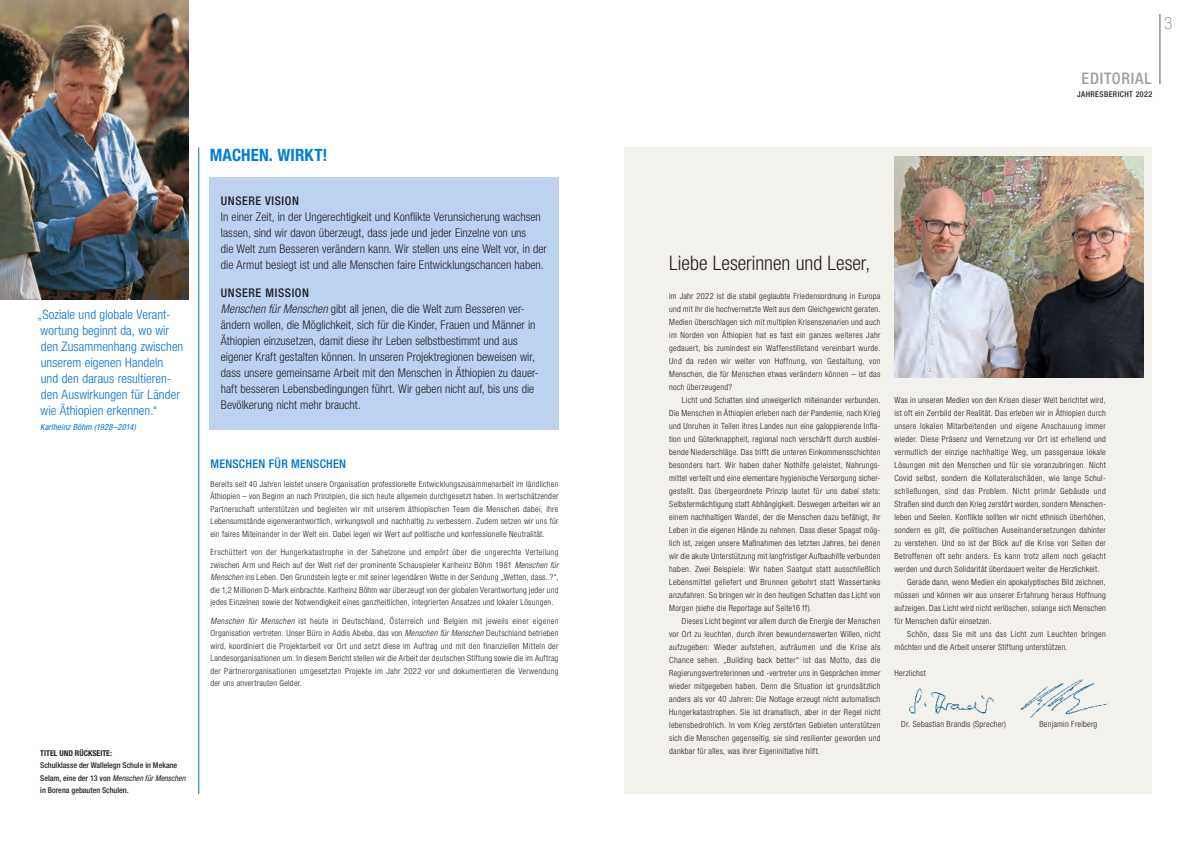
<style>
.page{position:relative;width:1191px;height:842px;background:#fff}
.page>*{position:absolute;margin:0;border:0;box-sizing:border-box;transform-origin:0 0}
.Head_B{font:300 condensed 20px "Helvetica Neue LT Std";color:#231f20}
.JB_Intro_gross{font:700 condensed 17px "Helvetica Neue LT Std";letter-spacing:.01em;color:#007fd3}
.t1{font:100 condensed 17px "Helvetica Neue LT Std";color:#7d7f7f}
.Kolumnentitel_neu{font:500 condensed 16px "Helvetica Neue LT Std";letter-spacing:.05em;color:#9d9fa2}
.Zitate_Vision{font:300 condensed 13px/16px "Helvetica Neue LT Std";letter-spacing:.005em;color:#0073ce}
.Vision_Mission_Lauft{font:300 condensed 12px/16px "Helvetica Neue LT Std";color:#231f20}
.Headline_klein{font:300 condensed 12px/16px "Helvetica Neue LT Std";color:#231f20}
.Headline_klein-2{font:500 condensed 12px "Helvetica Neue LT Std";letter-spacing:.05em;color:#231f20}
.JB_Copy_block{font:500 condensed 12px "Helvetica Neue LT Std";letter-spacing:.02em;color:#0073ce}
.fließ__block{font:300 condensed 8.5px/13px "Helvetica Neue LT Std";letter-spacing:.025em;color:#231f20;text-align:justify}
.JB_Copy_block-2{font:300 condensed 8.5px/12.5px "Helvetica Neue LT Std";letter-spacing:.025em;color:#231f20;text-align:justify}
.Zitate_Vision-2{font:italic condensed 8.5px "Helvetica Neue LT Std";letter-spacing:.025em;color:#0073ce}
.fließ__flatter{font:500 condensed 8px/12.5px "Helvetica Neue LT Std";color:#231f20}
.fließ__flatter-2{font:700 condensed 8px "Helvetica Neue LT Std";color:#231f20}
.fließ__flatter-3{font:500 condensed 8px "Helvetica Neue LT Std";letter-spacing:.05em;color:#231f20}
.s1{font-style:italic}
.s2{font-weight:400;font-style:italic}
</style>
<div class="page">
<hr style="left:1159px;top:14px;width:1px;height:70px;background:#57585a">
<div style="left:624px;top:147px;width:527px;height:647px;background:#f3f1eb"></div>
<img style="left:909px;top:688px;width:85px;height:26px">
<img style="left:1020px;top:679px;width:89px;height:39px">
<div style="left:210px;top:177px;width:349px;height:253px;background:#bdd2f1"></div>
<img style="left:0;top:0;width:188px;height:299px">
<img style="left:895px;top:157px;width:248px;height:220px">
<hr style="left:198px;top:148px;width:1px;height:646px;background:#0073ce">
<p class="Zitate_Vision" style="left:38px;top:306px;width:147px">„Soziale und globale Verant&shy;wortung beginnt da, wo wir den Zusammenhang zwischen unserem eigenen Handeln<br>und den daraus resultieren&shy;den Auswirkungen für Länder wie Äthiopien erkennen.“</p>
<p class="Zitate_Vision-2" style="left:40px;top:422px;width:97px">Karlheinz Böhm (1928–2014)</p>
<p class="JB_Intro_gross" style="left:210px;top:144px;width:119px">MACHEN. WIRKT!</p>
<p class="Headline_klein-2" style="left:221px;top:194px;width:80px">UNSERE VISION</p>
<p class="Headline_klein" style="left:221px;top:209px;width:328px">In einer Zeit, in der Ungerechtigkeit und Konflikte Verunsicherung wachsen lassen, sind wir davon überzeugt, dass jede und jeder Einzelne von uns<br>die Welt zum Besseren verändern kann. Wir stellen uns eine Welt vor, in der die Armut besiegt ist und alle Menschen faire Entwicklungschancen haben.</p>
<p class="Headline_klein-2" style="left:221px;top:286px;width:90px">UNSERE MISSION</p>
<p class="Vision_Mission_Lauft" style="left:221px;top:301px;width:319px"><span class="s1">Menschen für Menschen</span> gibt all jenen, die die Welt zum Besseren ver&shy;ändern wollen, die Möglichkeit, sich für die Kinder, Frauen und Männer in Äthiopien einzusetzen, damit diese ihr Leben selbstbestimmt und aus eigener Kraft gestalten können. In unseren Projektregionen beweisen wir, dass unsere gemeinsame Arbeit mit den Menschen in Äthiopien zu dauer&shy;haft besseren Lebensbedingungen führt. Wir geben nicht auf, bis uns die Bevölkerung nicht mehr braucht.</p>
<p class="JB_Copy_block" style="left:210px;top:457px;width:137px">MENSCHEN FÜR MENSCHEN</p>
<p class="JB_Copy_block-2" style="left:210px;top:477px;width:349px">Bereits seit 40 Jahren leistet unsere Organisation professionelle Entwicklungszusammenarbeit im ländlichen Äthiopien – von Beginn an nach Prinzipien, die sich heute allgemein durchgesetzt haben. In wertschätzender Partnerschaft unterstützen und begleiten wir mit unserem äthiopischen Team die Menschen dabei, ihre Lebensumstände eigenverantwortlich, wirkungsvoll und nachhaltig zu verbessern. Zudem setzen wir uns für ein faires Miteinander in der Welt ein. Dabei legen wir Wert auf politische und konfessionelle Neutralität.</p>
<p class="JB_Copy_block-2" style="left:210px;top:546px;width:349px">Erschüttert von der Hungerkatastrophe in der Sahelzone und empört über die ungerechte Verteilung zwischen Arm und Reich auf der Welt rief der prominente Schauspieler Karlheinz Böhm 1981 <span class="s1">Menschen für Menschen</span> ins Leben. Den Grundstein legte er mit seiner legendären Wette in der Sendung „Wetten, dass..?“, die 1,2 Millionen D-Mark einbrachte. Karlheinz Böhm war überzeugt von der globalen Verantwortung jeder und jedes Einzelnen sowie der Notwendigkeit eines ganzheitlichen, integrierten Ansatzes und lokaler Lösungen.</p>
<p class="JB_Copy_block-2" style="left:210px;top:614px;width:350px"><span class="s1">Menschen für Menschen</span> ist heute in Deutschland, Österreich und Belgien mit jeweils einer eigenen Organisation vertreten. Unser Büro in Addis Abeba, das von <span class="s1">Menschen für Menschen</span> Deutschland betrieben wird, koordiniert die Projektarbeit vor Ort und setzt diese im Auftrag und mit den finanziellen Mitteln der Landesorganisationen um. In diesem Bericht stellen wir die Arbeit der deutschen Stiftung sowie die im Auftrag der Partnerorganisationen umgesetzten Projekte im Jahr 2022 vor und dokumentieren die Verwendung der uns anvertrauten Gelder.</p>
<p class="fließ__flatter-2" style="left:40px;top:748px;width:73px">TITEL UND RÜCKSEITE:</p>
<p class="fließ__flatter" style="left:40px;top:759px;width:147px">Schulklasse der Wallelegn Schule in Mekane<br>Selam, eine der 13 von <span class="s2">Menschen für Menschen </span>in Borena gebauten Schulen.</p>
<h2 class="t1" style="left:1164px;top:13px;width:10px">3</h2>
<p class="Kolumnentitel_neu" style="left:1081px;top:69px;width:71px">EDITORIAL</p>
<p class="fließ__flatter-3" style="left:1077px;top:90px;width:77px">JAHRESBERICHT 2022</p>
<p class="Head_B" style="left:669px;top:252px;width:202px">Liebe Leserinnen und Leser,</p>
<p class="fließ__block" style="left:669px;top:289px;width:213px">im Jahr 2022 ist die stabil geglaubte Friedensordnung in Europa und mit ihr die hochvernetzte Welt aus dem Gleichgewicht geraten.<br>Medien überschlagen sich mit multiplen Krisenszenarien und auch im Norden von Äthiopien hat es fast ein ganzes weiteres Jahr gedauert, bis zumindest ein Waffenstillstand vereinbart wurde.<br>Und da reden wir weiter von Hoffnung, von Gestaltung, von Menschen, die für Menschen etwas verändern können – ist das noch überzeugend?</p>
<p class="fließ__block" style="left:669px;top:393px;width:213px;text-indent:13px">Licht und Schatten sind unweigerlich miteinander verbunden.<br>Die Menschen in Äthiopien erleben nach der Pandemie, nach Krieg und Unruhen in Teilen ihres Landes nun eine galoppierende Infla&shy;tion und Güterknappheit, regional noch verschärft durch ausblei&shy;bende Niederschläge. Das trifft die unteren Einkommensschichten besonders hart. Wir haben daher Nothilfe geleistet, Nahrungs&shy;mittel verteilt und eine elementare hygienische Versorgung sicher&shy;gestellt. Das übergeordnete Prinzip lautet für uns dabei stets:<br>Selbstermächtigung statt Abhängigkeit. Deswegen arbeiten wir an einem nachhaltigen Wandel, der die Menschen dazu befähigt, ihr Leben in die eigenen Hände zu nehmen. Dass dieser Spagat mög&shy;lich ist, zeigen unsere Maßnahmen des letzten Jahres, bei denen wir die akute Unterstützung mit langfristiger Aufbauhilfe verbunden haben. Zwei Beispiele: Wir haben Saatgut statt ausschließlich Lebensmittel geliefert und Brunnen gebohrt statt Wassertanks anzufahren. So bringen wir in den heutigen Schatten das Licht von Morgen (siehe die Reportage auf Seite16 ff).</p>
<p class="fließ__block" style="left:669px;top:614px;width:213px;text-indent:13px">Dieses Licht beginnt vor allem durch die Energie der Menschen vor Ort zu leuchten, durch ihren bewundernswerten Willen, nicht aufzugeben: Wieder aufstehen, aufräumen und die Krise als Chance sehen. „Building back better“ ist das Motto, das die Regierungsvertreterinnen und -vertreter uns in Gesprächen immer wieder mitgegeben haben. Denn die Situation ist grundsätzlich anders als vor 40 Jahren: Die Notlage erzeugt nicht automatisch Hungerkatastrophen. Sie ist dramatisch, aber in der Regel nicht lebensbedrohlich. In vom Krieg zerstörten Gebieten unterstützen sich die Menschen gegenseitig, sie sind resilienter geworden und dankbar für alles, was ihrer Eigeninitiative hilft.</p>
<p class="fließ__block" style="left:894px;top:393px;width:213px">Was in unseren Medien von den Krisen dieser Welt berichtet wird, ist oft ein Zerrbild der Realität. Das erleben wir in Äthiopien durch unsere lokalen Mitarbeitenden und eigene Anschauung immer wieder. Diese Präsenz und Vernetzung vor Ort ist erhellend und vermutlich der einzige nachhaltige Weg, um passgenaue lokale Lösungen mit den Menschen und für sie voranzubringen. Nicht Covid selbst, sondern die Kollateralschäden, wie lange Schul&shy;schließungen, sind das Problem. Nicht primär Gebäude und Straßen sind durch den Krieg zerstört worden, sondern Menschen&shy;leben und Seelen. Konflikte sollten wir nicht ethnisch überhöhen, sondern es gilt, die politischen Auseinandersetzungen dahinter zu verstehen. Und so ist der Blick auf die Krise von Seiten der Betroffenen oft sehr anders. Es kann trotz allem noch gelacht werden und durch Solidarität überdauert weiter die Herzlichkeit.</p>
<p class="fließ__block" style="left:894px;top:575px;width:213px;text-indent:13px">Gerade dann, wenn Medien ein apokalyptisches Bild zeichnen, müssen und können wir aus unserer Erfahrung heraus Hoffnung aufzeigen. Das Licht wird nicht verlöschen, solange sich Menschen für Menschen dafür einsetzen.</p>
<p class="fließ__block" style="left:894px;top:627px;width:213px;text-indent:13px">Schön, dass Sie mit uns das Licht zum Leuchten bringen möchten und die Arbeit unserer Stiftung unterstützen.</p>
<p class="fließ__block" style="left:894px;top:666px;width:33px">Herzlichst</p>
<p class="fließ__block" style="left:901px;top:717px;width:106px">Dr. Sebastian Brandis (Sprecher)</p>
<p class="fließ__block" style="left:1039px;top:717px;width:60px">Benjamin Freiberg</p>
</div>
